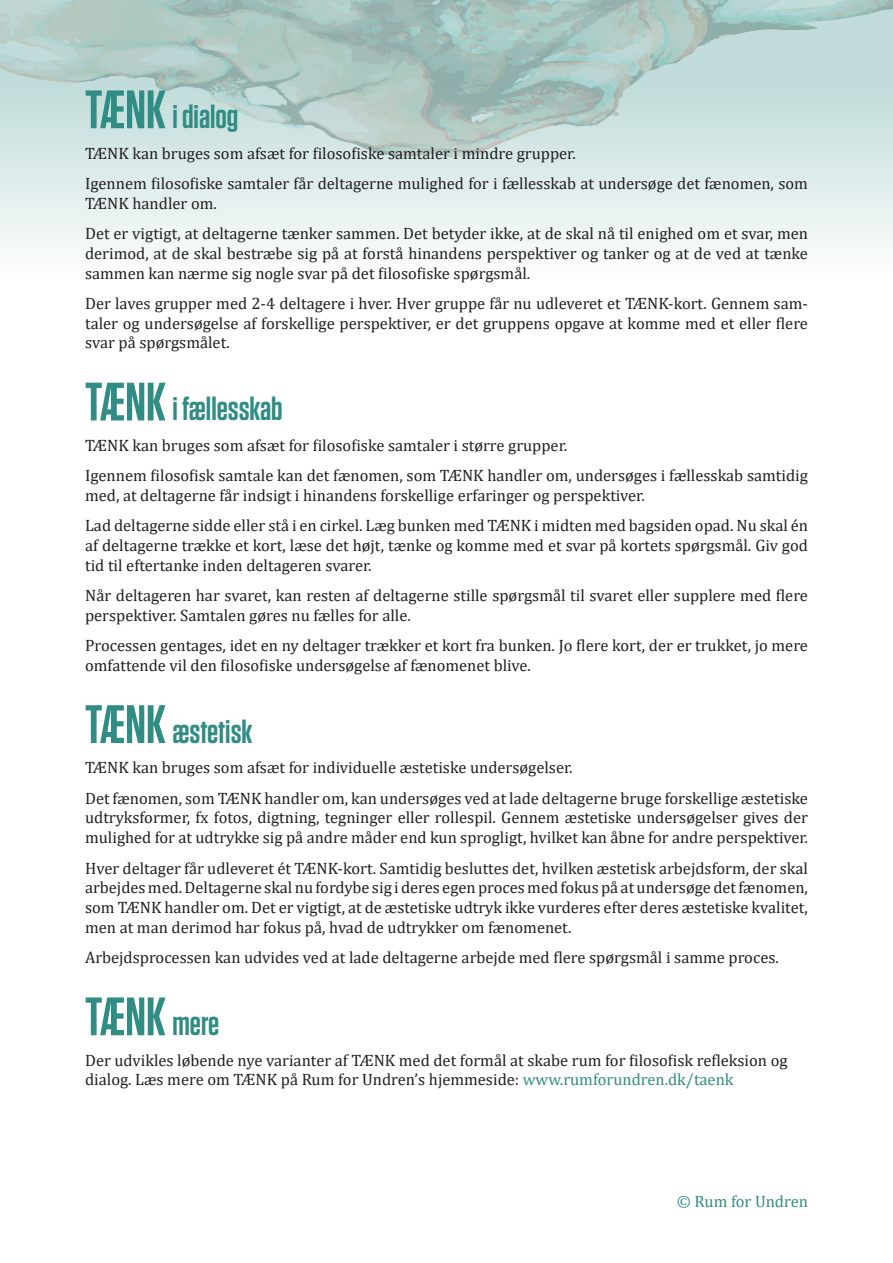
<style>
.page{position:relative;width:893px;height:1263px;background:#fff}
.page>*{position:absolute;margin:0;border:0;box-sizing:border-box;transform-origin:0 0}
.t1{font:600 54px "Tungsten";color:#318c84}
.t2{font:600 33px "Tungsten";color:#318c84}
.t3{font:16.5px/19.8px "Cambria";color:#231f20}
.t4{font:16.5px "Cambria";color:#318c84}
.s1{font-size:54px}
.s2{font-size:33px}
.s3{color:#318c84}
</style>
<div class="page">
<svg style="left:0;top:0;width:893px;height:248px;background:#c8dcd9"></svg>
<p class="t2" style="left:85px;top:99px;width:155px"><span class="s1">TÆNK</span> i dialog</p>
<p class="t3" style="left:85px;top:143px;width:492px">TÆNK kan bruges som afsæt for filosofiske samtaler i mindre grupper.</p>
<p class="t3" style="left:85px;top:173px;width:724px">Igennem filosofiske samtaler får deltagerne mulighed for i fællesskab at undersøge det fænomen, som<br>TÆNK handler om.</p>
<p class="t3" style="left:85px;top:223px;width:724px;text-align:justify">Det er vigtigt, at deltagerne tænker sammen. Det betyder ikke, at de skal nå til enighed om et svar, men derimod, at de skal bestræbe sig på at forstå hinandens perspektiver og tanker og at de ved at tænke sammen kan nærme sig nogle svar på det filosofiske spørgsmål.</p>
<p class="t3" style="left:85px;top:293px;width:724px;text-align:justify">Der laves grupper med 2-4 deltagere i hver. Hver gruppe får nu udleveret et TÆNK-kort. Gennem sam&shy;taler og undersøgelse af forskellige perspektiver, er det gruppens opgave at komme med et eller flere svar på spørgsmålet.</p>
<p class="t2" style="left:85px;top:392px;width:199px"><span class="s1">TÆNK</span> i fællesskab</p>
<p class="t3" style="left:85px;top:435px;width:484px">TÆNK kan bruges som afsæt for filosofiske samtaler i større grupper.</p>
<p class="t3" style="left:85px;top:465px;width:724px">Igennem filosofisk samtale kan det fænomen, som TÆNK handler om, undersøges i fællesskab samtidig med, at deltagerne får indsigt i hinandens forskellige erfaringer og perspektiver.</p>
<p class="t3" style="left:85px;top:516px;width:724px;text-align:justify">Lad deltagerne sidde eller stå i en cirkel. Læg bunken med TÆNK i midten med bagsiden opad. Nu skal én af deltagerne trække et kort, læse det højt, tænke og komme med et svar på kortets spørgsmål. Giv god tid til eftertanke inden deltageren svarer.</p>
<p class="t3" style="left:85px;top:585px;width:724px">Når deltageren har svaret, kan resten af deltagerne stille spørgsmål til svaret eller supplere med flere perspektiver. Samtalen gøres nu fælles for alle.</p>
<p class="t3" style="left:85px;top:636px;width:724px">Processen gentages, idet en ny deltager trækker et kort fra bunken. Jo flere kort, der er trukket, jo mere omfattende vil den filosofiske undersøgelse af fænomenet blive.</p>
<p class="t2" style="left:85px;top:714px;width:169px"><span class="s1">TÆNK</span> æstetisk</p>
<p class="t3" style="left:85px;top:758px;width:489px">TÆNK kan bruges som afsæt for individuelle æstetiske undersøgelser.</p>
<p class="t3" style="left:85px;top:788px;width:724px;text-align:justify">Det fænomen, som TÆNK handler om, kan undersøges ved at lade deltagerne bruge forskellige æstetiske udtryksformer, fx fotos, digtning, tegninger eller rollespil. Gennem æstetiske undersøgelser gives der mulighed for at udtrykke sig på andre måder end kun sprogligt, hvilket kan åbne for andre perspektiver.</p>
<p class="t3" style="left:85px;top:858px;width:724px;text-align:justify">Hver deltager får udleveret ét TÆNK-kort. Samtidig besluttes det, hvilken æstetisk arbejdsform, der skal arbejdes med. Deltagerne skal nu fordybe sig i deres egen proces med fokus på at undersøge det fænomen, som TÆNK handler om. Det er vigtigt, at de æstetiske udtryk ikke vurderes efter deres æstetiske kvalitet, men at man derimod har fokus på, hvad de udtrykker om fænomenet.</p>
<p class="t3" style="left:85px;top:948px;width:695px">Arbejdsprocessen kan udvides ved at lade deltagerne arbejde med flere spørgsmål i samme proces.</p>
<p class="t1" style="left:85px;top:988px;width:136px">TÆNK <span class="s2">mere</span></p>
<p class="t3" style="left:85px;top:1050px;width:704px">Der udvikles løbende nye varianter af TÆNK med det formål at skabe rum for filosofisk refleksion og dialog. Læs mere om TÆNK på Rum for Undren’s hjemmeside: <span class="s3">www.rumforundren.dk/taenk</span></p>
<p class="t4" style="left:677px;top:1192px;width:132px">© Rum for Undren</p>
</div>
